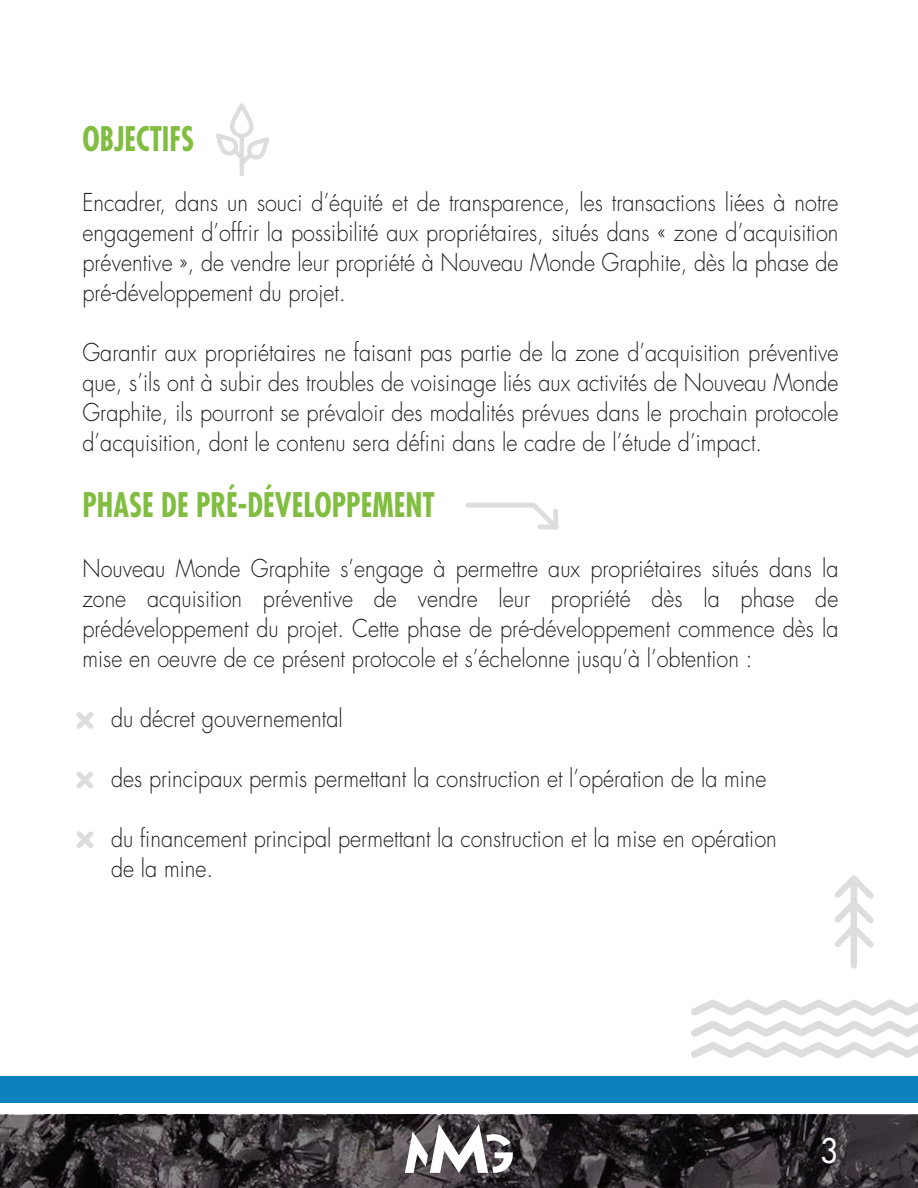
<style>
.page{position:relative;width:918px;height:1188px;background:#fff}
.page>*{position:absolute;margin:0;border:0;box-sizing:border-box;transform-origin:0 0}
.t1{font:700 condensed 33px "Futura";color:#81bd41;scale:.9 1}
.t2{font:33px "Futura";color:#fff;scale:.9 1}
.t3{font:300 24px/30px "Futura";color:#231f20;text-align:justify;scale:.9 1}
</style>
<div class="page">
<svg style="left:0;top:1115px;width:918px;height:73px"></svg>
<svg style="left:77px;top:712px;width:16px;height:17px"></svg>
<svg style="left:77px;top:771px;width:16px;height:17px"></svg>
<svg style="left:77px;top:831px;width:16px;height:17px"></svg>
<svg style="left:691px;top:999px;width:226px;height:59px"></svg>
<svg style="left:834px;top:875px;width:40px;height:94px"></svg>
<svg style="left:465px;top:503px;width:94px;height:27px"></svg>
<svg style="left:216px;top:103px;width:53px;height:73px"></svg>
<hr style="left:917px;top:873px;width:1px;height:221px;background:#5d5e5e">
<svg style="left:405px;top:1124px;width:108px;height:49px"></svg>
<div style="left:0;top:1076px;width:918px;height:27px;background:#0c81bb"></div>
<h1 class="t1" style="left:82px;top:118px;width:126px">OBJECTIFS</h1>
<p class="t3" style="left:82px;top:188px;width:842px">Encadrer, dans un souci d’équité et de transparence, les transactions liées à notre engagement d’offrir la possibilité aux propriétaires, situés dans « zone d’acquisition préventive », de vendre leur propriété à Nouveau Monde Graphite, dès la phase de pré-développement du projet.</p>
<p class="t3" style="left:82px;top:338px;width:842px">Garantir aux propriétaires ne faisant pas partie de la zone d’acquisition préventive que, s’ils ont à subir des troubles de voisinage liés aux activités de Nouveau Monde Graphite, ils pourront se prévaloir des modalités prévues dans le prochain protocole d’acquisition, dont le contenu sera défini dans le cadre de l’étude d’impact.</p>
<h1 class="t1" style="left:82px;top:484px;width:393px">PHASE DE PRÉ-DÉVELOPPEMENT</h1>
<p class="t3" style="left:82px;top:554px;width:842px">Nouveau Monde Graphite s’engage à permettre aux propriétaires situés dans la zone acquisition préventive de vendre leur propriété dès la phase de prédéveloppement du projet. Cette phase de pré-développement commence dès la mise en oeuvre de ce présent protocole et s’échelonne jusqu’à l’obtention :</p>
<p class="t3" style="left:82px;top:704px;width:291px">- du décret gouvernemental</p>
<p class="t3" style="left:82px;top:764px;width:762px">- des principaux permis permettant la construction et l’opération de la mine</p>
<p class="t3" style="left:111px;top:824px;width:741px;text-indent:-29px">- du financement principal permettant la construction et la mise en opération de la mine.</p>
<h1 class="t2" style="left:820px;top:1129px;width:21px">3</h1>
</div>
